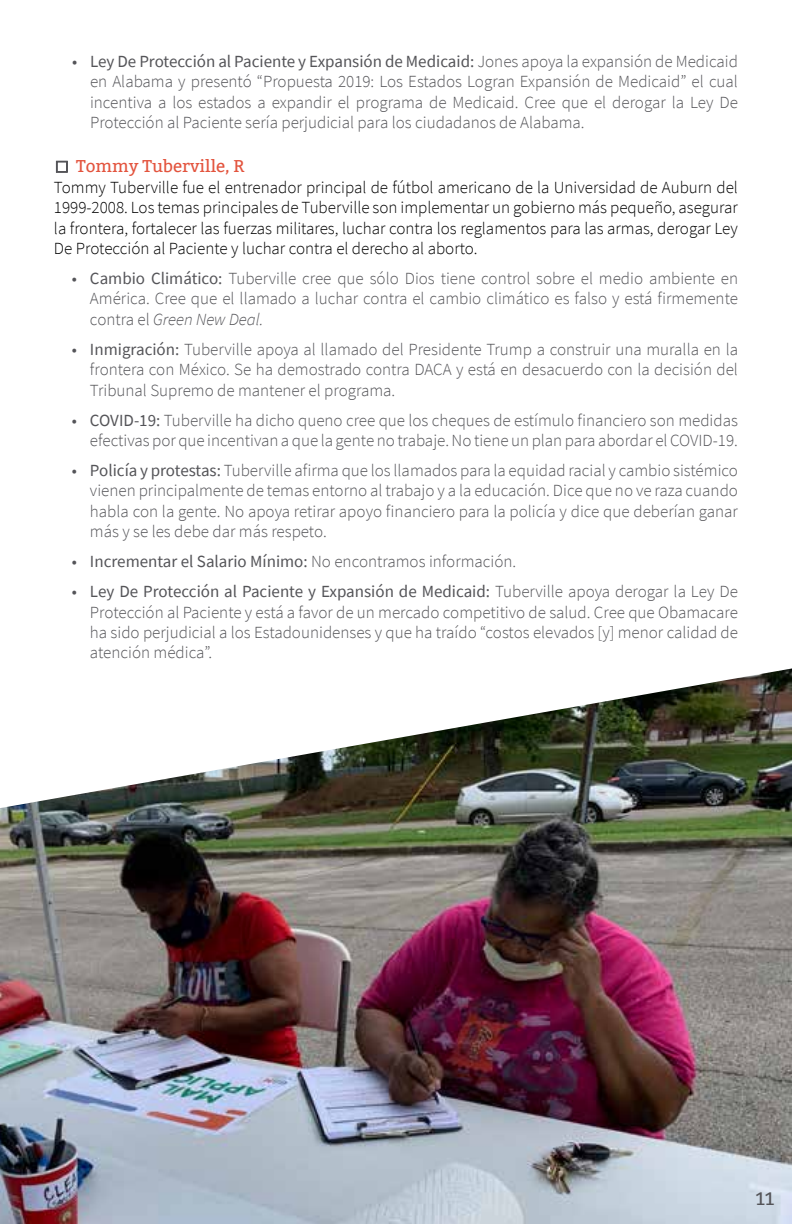
<style>
.page{position:relative;width:792px;height:1224px;background:#fff}
.page>*{position:absolute;margin:0;border:0;box-sizing:border-box;transform-origin:0 0}
.t1{font:18px "Bitter";color:#545458}
.t2{font:300 17px/20.4px "Source Sans Pro";color:#545458;text-align:justify}
.t3{font:300 17px/20.4px "Source Sans Pro";color:#000;text-align:justify}
.t4{font:17px "Source Sans Pro";color:#545458}
.t5{font:17px "Bitter";color:#e3543e}
.s1{font-weight:400}
.s2{color:#545458}
.s3{font-style:italic}
.s4{font-weight:300}
</style>
<div class="page">
<img style="left:0;top:668px;width:792px;height:556px">
<p class="t2" style="left:90px;top:51px;width:650px;text-indent:-18px"><span class="s1">• Ley De Protección al Paciente y Expansión de Medicaid:</span> Jones apoya la expansión de Medicaid en Alabama y presentó “Propuesta 2019: Los Estados Logran Expansión de Medicaid” el cual incentiva a los estados a expandir el programa de Medicaid. Cree que el derogar la Ley De Protección al Paciente sería perjudicial para los ciudadanos de Alabama.</p>
<p class="t5" style="left:54px;top:156px;width:192px"><span class="s2">☐</span> Tommy Tuberville, R</p>
<p class="t3" style="left:54px;top:177px;width:686px">Tommy Tuberville fue el entrenador principal de fútbol americano de la Universidad de Auburn del 1999-2008. Los temas principales de Tuberville son implementar un gobierno más pequeño, asegurar la frontera, fortalecer las fuerzas militares, luchar contra los reglamentos para las armas, derogar Ley De Protección al Paciente y luchar contra el derecho al aborto.</p>
<p class="t2" style="left:90px;top:268px;width:650px;text-indent:-18px"><span class="s1">• Cambio Climático:</span> Tuberville cree que sólo Dios tiene control sobre el medio ambiente en América. Cree que el llamado a luchar contra el cambio climático es falso y está firmemente contra el <span class="s3">Green New Deal.</span></p>
<p class="t2" style="left:90px;top:339px;width:650px;text-indent:-18px"><span class="s1">• Inmigración:</span> Tuberville apoya al llamado del Presidente Trump a construir una muralla en la frontera con México. Se ha demostrado contra DACA y está en desacuerdo con la decisión del Tribunal Supremo de mantener el programa.</p>
<p class="t2" style="left:72px;top:410px;width:668px;text-align:right"><span class="s1">• COVID-19:</span> Tuberville ha dicho queno cree que los cheques de estímulo financiero son medidas efectivas por que incentivan a que la gente no trabaje. No tiene un plan para abordar el COVID-19.</p>
<p class="t2" style="left:90px;top:460px;width:650px;text-indent:-18px"><span class="s1">• Policía y protestas:</span> Tuberville afirma que los llamados para la equidad racial y cambio sistémico vienen principalmente de temas entorno al trabajo y a la educación. Dice que no ve raza cuando habla con la gente. No apoya retirar apoyo financiero para la policía y dice que deberían ganar más y se les debe dar más respeto.</p>
<p class="t4" style="left:72px;top:551px;width:446px">• Incrementar el Salario Mínimo: <span class="s4">No encontramos información.</span></p>
<p class="t2" style="left:90px;top:581px;width:650px;text-indent:-18px"><span class="s1">• Ley De Protección al Paciente y Expansión de Medicaid:</span> Tuberville apoya derogar la Ley De Protección al Paciente y está a favor de un mercado competitivo de salud. Cree que Obamacare ha sido perjudicial a los Estadounidenses y que ha traído “costos elevados [y] menor calidad de atención médica”.</p>
<p class="t1" style="left:756px;top:1189px;width:20px">11</p>
</div>
